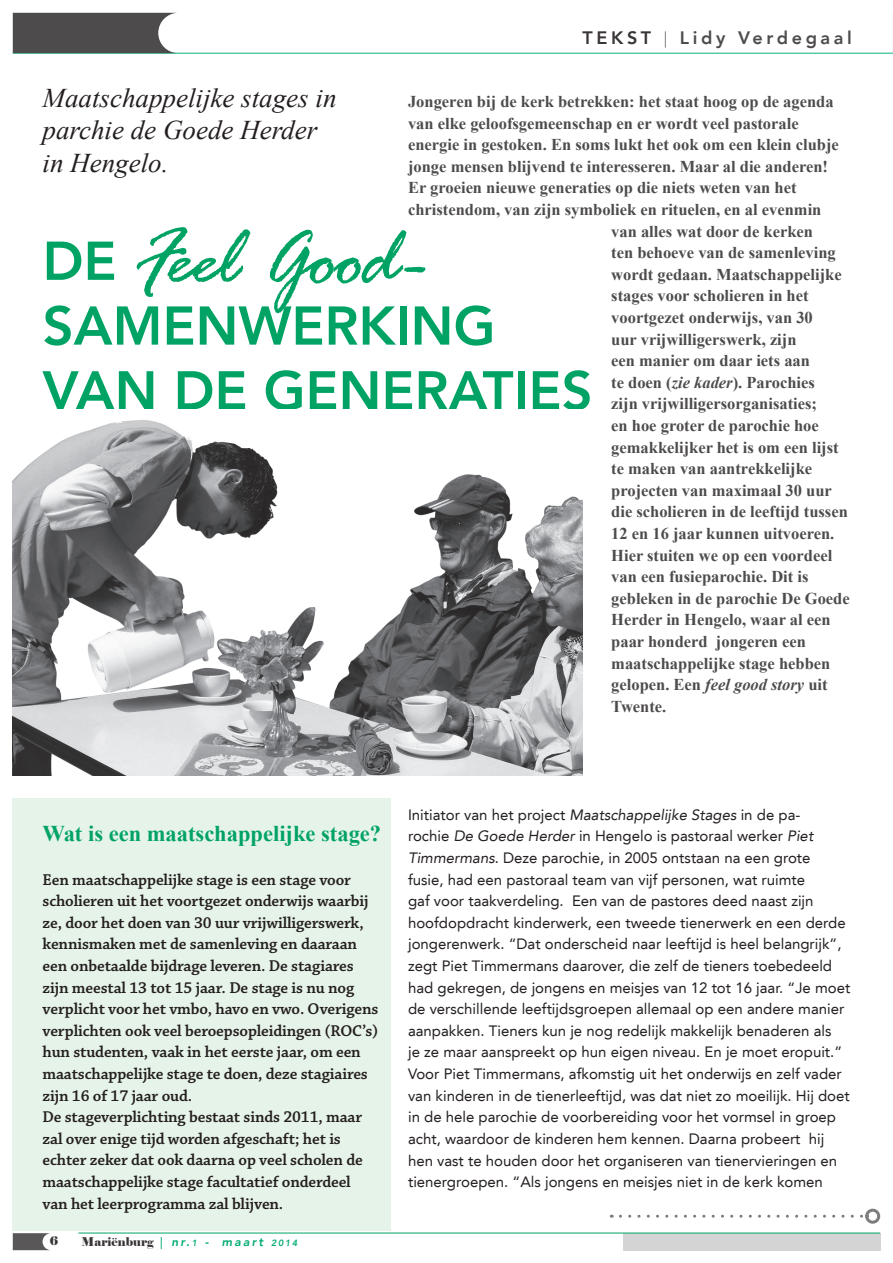
<style>
.page{position:relative;width:893px;height:1263px;background:#fff}
.page>*{position:absolute;margin:0;border:0;box-sizing:border-box;transform-origin:0 0}
.t1{font:87px "Rage Italic Let Plain";color:#00a364}
.t2{font:800 54px/64.8px "Avenir LT";color:#00a364}
.t3{font:italic 27px/32.4px "Times New Roman";color:#241f1f}
.t4{font:700 22.5px "Times New Roman";color:#00a364}
.t5{font:800 18px "Avenir LT";color:#4e4b4c}
.t6{font:800 18px "Avenir LT";color:#393535}
.t7{font:700 16.5px "Times New Roman";color:#4e4b4c}
.t8{font:600 16.5px/21.6px "Chaparral Pro";letter-spacing:-.01em;color:#241f1f}
.t9{font:15px/21.6px "Avenir LT";color:#241f1f}
.t10{font:12px "Elephant";color:#393535}
.s1{font-family:"Times New Roman";font-weight:400}
.s2{font-style:italic}
.s3{font-family:"Avenir LT";font-weight:800;font-size:54px}
.s4{color:#00ac71}
.s5{font-family:"Avenir LT";font-weight:800;font-style:italic;color:#00ac71}
.s6{font-family:"Avenir LT";font-weight:800;font-style:italic;font-size:9px;color:#00ac71}
</style>
<div class="page">
<div style="left:623px;top:1233px;width:257px;height:17px;background:#d5d4d5"></div>
<svg style="left:13px;top:1233px;width:37px;height:17px"></svg>
<hr style="left:79px;top:1233px;width:801px;height:1px;background:#00a364">
<hr style="left:13px;top:53px;width:880px;height:1px;background:#07b37d">
<div style="left:13px;top:798px;width:378px;height:432px;background:#e6f3e9"></div>
<svg style="left:13px;top:13px;width:165px;height:40px;background:#5e5b5c"></svg>
<img style="left:13px;top:420px;width:570px;height:355px">
<svg style="left:620px;top:1215px;width:243px;height:3px"></svg>
<div style="left:865px;top:1209px;width:15px;height:15px;border:3px solid #7d7c7e;border-radius:50%"></div>
<p class="t6" style="left:583px;top:28px;width:15px">TEKST</p>
<p class="t5" style="left:664px;top:28px;width:190px"><span class="s1">|</span> LIDY VERDEGAAL</p>
<h3 class="t3" style="left:43px;top:81px;width:295px">Maatschappelijke stages in parchie de Goede Herder in Hengelo.</h3>
<p class="t7" style="left:408px;top:90px;width:427px">Jongeren bij de kerk betrekken: het staat hoog op de agenda</p>
<p class="t7" style="left:408px;top:112px;width:392px">van elke geloofsgemeenschap en er wordt veel pastorale</p>
<p class="t7" style="left:408px;top:133px;width:432px">energie in gestoken. En soms lukt het ook om een klein clubje</p>
<p class="t7" style="left:408px;top:155px;width:421px">jonge mensen blijvend te interesseren. Maar al die anderen!</p>
<p class="t7" style="left:408px;top:176px;width:390px">Er groeien nieuwe generaties op die niets weten van het</p>
<p class="t7" style="left:408px;top:198px;width:415px">christendom, van zijn symboliek en rituelen, en al evenmin</p>
<p class="t7" style="left:611px;top:220px;width:203px">van alles wat door de kerken</p>
<p class="t7" style="left:611px;top:241px;width:226px">ten behoeve van de samenleving</p>
<p class="t7" style="left:611px;top:263px;width:232px">wordt gedaan. Maatschappelijke</p>
<p class="t7" style="left:611px;top:284px;width:199px">stages voor scholieren in het</p>
<p class="t7" style="left:611px;top:306px;width:203px">voortgezet onderwijs, van 30</p>
<p class="t7" style="left:611px;top:328px;width:187px">uur vrijwilligerswerk, zijn</p>
<p class="t7" style="left:611px;top:349px;width:200px">een manier om daar iets aan</p>
<p class="t7" style="left:611px;top:371px;width:205px">te doen (<span class="s2">zie kader</span>). Parochies</p>
<p class="t7" style="left:611px;top:392px;width:207px">zijn vrijwilligersorganisaties;</p>
<p class="t7" style="left:611px;top:414px;width:209px">en hoe groter de parochie hoe</p>
<p class="t7" style="left:611px;top:436px;width:229px">gemakkelijker het is om een lijst</p>
<p class="t7" style="left:611px;top:457px;width:202px">te maken van aantrekkelijke</p>
<p class="t7" style="left:611px;top:479px;width:222px">projecten van maximaal 30 uur</p>
<p class="t7" style="left:611px;top:500px;width:238px">die scholieren in de leeftijd tussen</p>
<p class="t7" style="left:611px;top:522px;width:225px">12 en 16 jaar kunnen uitvoeren.</p>
<p class="t7" style="left:611px;top:544px;width:223px">Hier stuiten we op een voordeel</p>
<p class="t7" style="left:611px;top:565px;width:199px">van een fusieparochie. Dit is</p>
<p class="t7" style="left:611px;top:587px;width:240px">gebleken in de parochie De Goede</p>
<p class="t7" style="left:611px;top:608px;width:221px">Herder in Hengelo, waar al een</p>
<p class="t7" style="left:611px;top:630px;width:196px">paar honderd jongeren een</p>
<p class="t7" style="left:611px;top:652px;width:221px">maatschappelijke stage hebben</p>
<p class="t7" style="left:611px;top:673px;width:218px">gelopen. Een <span class="s2">feel good story</span> uit</p>
<p class="t7" style="left:611px;top:695px;width:57px">Twente.</p>
<h1 class="t1" style="left:43px;top:220px;width:389px"><span class="s3">DE</span> feel good-</h1>
<h2 class="t2" style="left:43px;top:294px;width:551px">SAM ENWERKING<br>VAN DE GENERATIES</h2>
<h3 class="t4" style="left:42px;top:818px;width:340px">Wat is een maatschappelijke stage?</h3>
<p class="t8" style="left:43px;top:869px;width:337px">Een maatschappelijke stage is een stage voor scholieren uit het voortgezet onderwijs waarbij ze, door het doen van 30 uur vrijwilligerswerk, kennismaken met de samenleving en daaraan een onbetaalde bijdrage leveren. De stagiares zijn meestal 13 tot 15 jaar. De stage is nu nog verplicht voor het vmbo, havo en vwo. Overigens verplichten ook veel beroepsopleidingen (ROC’s) hun studenten, vaak in het eerste jaar, om een maatschappelijke stage te doen, deze stagiaires zijn 16 of 17 jaar oud.<br>De stageverplichting bestaat sinds 2011, maar zal over enige tijd worden afgeschaft; het is echter zeker dat ook daarna op veel scholen de maatschappelijke stage facultatief onderdeel van het leerprogramma zal blijven.</p>
<p class="t10" style="left:50px;top:1233px;width:10px">6</p>
<p class="t10" style="left:82px;top:1234px;width:217px">Mariënburg <span class="s4">|</span> <span class="s5">nr.</span> <span class="s6">1</span> <span class="s5">- maart</span> <span class="s6">2014</span></p>
<p class="t9" style="left:408px;top:804px;width:444px">I nitiator van het project <span class="s2">Maatschappelijke Stages</span> in de pa-<br>rochie <span class="s2">De Goede Herder</span> in H engelo is pastoraal werker <span class="s2">Piet Timmermans</span>. Deze parochie, in 2005 ontstaan na een grote<br>fusie, had een pastoraal team van vijf personen, wat ruimte<br>gaf voor taakverdeling. Een van de pastores deed naast zijn hoofdopdracht kinderwerk, een tweede tienerwerk en een derde jongerenwerk. “Dat onderscheid naar leeftijd is heel belangrijk”, zegt Piet Timmermans daarover, die zelf de tieners toebedeeld had gekregen, de jongens en meisjes van 12 tot 16 jaar. “Je moet de verschillende leeftijdsgroepen allemaal op een andere manier aanpakken. Tieners kun je nog redelijk makkelijk benaderen als<br>je ze maar aanspreekt op hun eigen niveau. En je moet eropuit.” Voor Piet Timmermans, afkomstig uit het onderwijs en zelf vader van kinderen in de tienerleeftijd, was dat niet zo moeilijk. H ij doet in de hele parochie de voorbereiding voor het vormsel in groep acht, waardoor de kinderen hem kennen. Daarna probeert hij hen vast te houden door het organiseren van tienervieringen en tienergroepen. “Als jongens en meisjes niet in de kerk komen</p>
</div>
